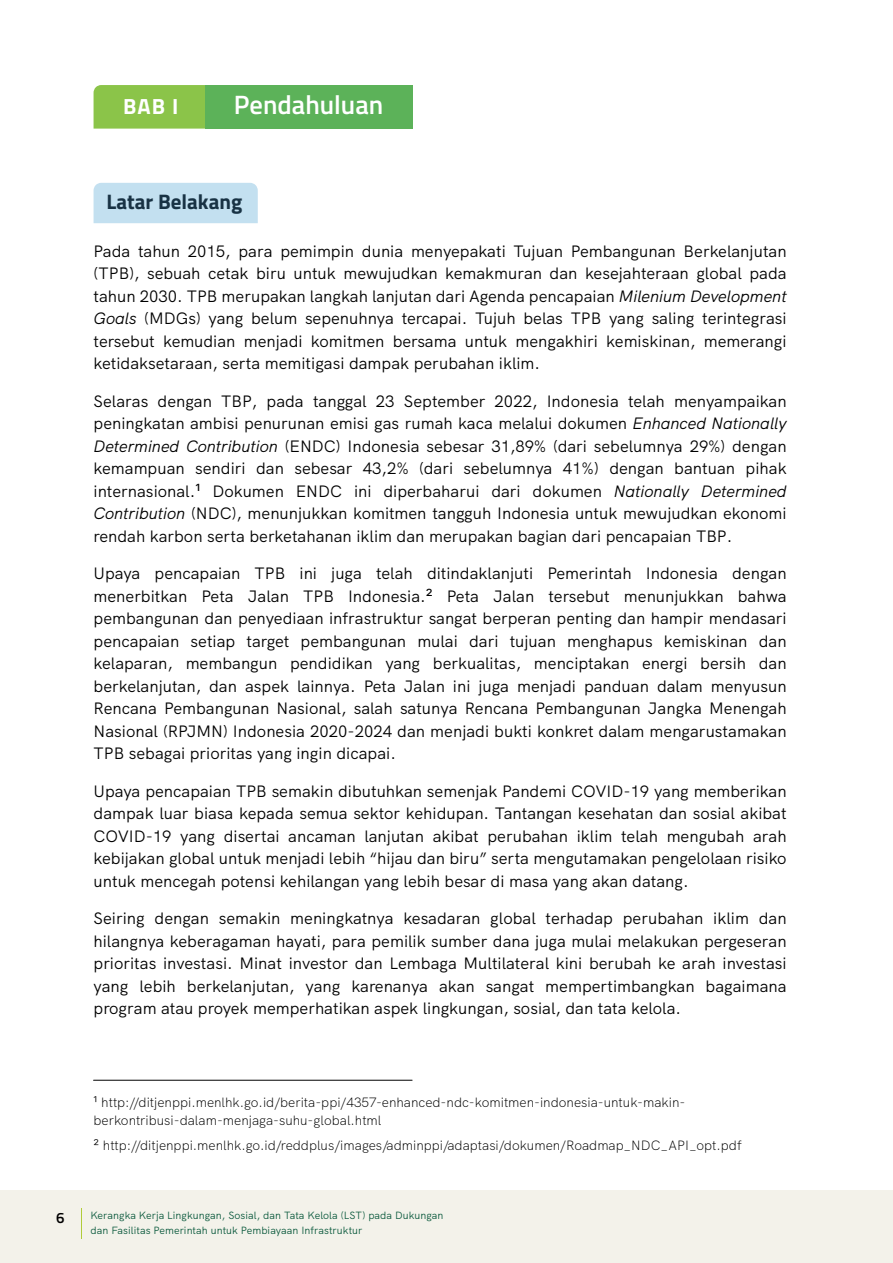
<style>
.page{position:relative;width:893px;height:1263px;background:#fff}
.page>*{position:absolute;margin:0;border:0;box-sizing:border-box;transform-origin:0 0}
.t1{font:600 26.55px "Titillium Web";color:#fff}
.t2{font:700 21.9px "Titillium Web";color:#fff}
.t3{font:700 21px "Titillium Web";color:#183244}
.t4{font:16.5px/22.5px "HK Grotesk";color:#000;text-align:justify}
.t5{font:600 15px "Titillium Web";color:#000}
.t6{font:300 13.5px/18.6px "HK Grotesk";color:#000}
.t7{font:10.5px/14.4px "HK Grotesk";letter-spacing:.005em;color:#08583b}
.s1{font-style:italic}
.s2{font-family:"Inter"}
</style>
<div class="page">
<div style="left:94px;top:85px;width:111px;height:44px;background:#8bc449"></div>
<div style="left:94px;top:183px;width:164px;height:40px;background:#c3e0f0"></div>
<div style="left:0;top:1190px;width:893px;height:73px;background:#f3f2ea"></div>
<hr style="left:81px;top:1208px;width:1px;height:30px;background:#b0cc3a">
<hr style="left:94px;top:1080px;width:318px;height:1px;background:#000">
<div style="left:205px;top:85px;width:207px;height:44px;background:#5cb259"></div>
<h2 class="t2" style="left:123px;top:89px;width:57px">BAB I</h2>
<h1 class="t1" style="left:234px;top:84px;width:151px">Pendahuluan</h1>
<p class="t3" style="left:107px;top:185px;width:137px">Latar Belakang</p>
<p class="t4" style="left:94px;top:240px;width:695px">Pada tahun 2015, para pemimpin dunia menyepakati Tujuan Pembangunan Berkelanjutan (TPB), sebuah cetak biru untuk mewujudkan kemakmuran dan kesejahteraan global pada tahun 2030. TPB merupakan langkah lanjutan dari Agenda pencapaian <span class="s1">Milenium Development Goals</span> (MDGs) yang belum sepenuhnya tercapai. Tujuh belas TPB yang saling terintegrasi tersebut kemudian menjadi komitmen bersama untuk mengakhiri kemiskinan, memerangi ketidaksetaraan, serta memitigasi dampak perubahan iklim.</p>
<p class="t4" style="left:94px;top:390px;width:695px">Selaras dengan TBP, pada tanggal 23 September 2022, Indonesia telah menyampaikan peningkatan ambisi penurunan emisi gas rumah kaca melalui dokumen <span class="s1">Enhanced Nationally Determined Contribution</span> (ENDC) Indonesia sebesar 31,89% (dari sebelumnya 29%) dengan kemampuan sendiri dan sebesar 43,2% (dari sebelumnya 41%) dengan bantuan pihak internasional.<span class="s2">¹</span> Dokumen ENDC ini diperbaharui dari dokumen <span class="s1">Nationally Determined Contribution</span> (NDC), menunjukkan komitmen tangguh Indonesia untuk mewujudkan ekonomi rendah karbon serta berketahanan iklim dan merupakan bagian dari pencapaian TBP.</p>
<p class="t4" style="left:94px;top:562px;width:695px">Upaya pencapaian TPB ini juga telah ditindaklanjuti Pemerintah Indonesia dengan menerbitkan Peta Jalan TPB Indonesia.<span class="s2">²</span> Peta Jalan tersebut menunjukkan bahwa pembangunan dan penyediaan infrastruktur sangat berperan penting dan hampir mendasari pencapaian setiap target pembangunan mulai dari tujuan menghapus kemiskinan dan kelaparan, membangun pendidikan yang berkualitas, menciptakan energi bersih dan berkelanjutan, dan aspek lainnya. Peta Jalan ini juga menjadi panduan dalam menyusun Rencana Pembangunan Nasional, salah satunya Rencana Pembangunan Jangka Menengah Nasional (RPJMN) Indonesia 2020-2024 dan menjadi bukti konkret dalam mengarustamakan TPB sebagai prioritas yang ingin dicapai.</p>
<p class="t4" style="left:94px;top:780px;width:695px">Upaya pencapaian TPB semakin dibutuhkan semenjak Pandemi COVID-19 yang memberikan dampak luar biasa kepada semua sektor kehidupan. Tantangan kesehatan dan sosial akibat COVID-19 yang disertai ancaman lanjutan akibat perubahan iklim telah mengubah arah kebijakan global untuk menjadi lebih “hijau dan biru” serta mengutamakan pengelolaan risiko untuk mencegah potensi kehilangan yang lebih besar di masa yang akan datang.</p>
<p class="t4" style="left:94px;top:907px;width:695px">Seiring dengan semakin meningkatnya kesadaran global terhadap perubahan iklim dan hilangnya keberagaman hayati, para pemilik sumber dana juga mulai melakukan pergeseran prioritas investasi. Minat investor dan Lembaga Multilateral kini berubah ke arah investasi yang lebih berkelanjutan, yang karenanya akan sangat mempertimbangkan bagaimana program atau proyek memperhatikan aspek lingkungan, sosial, dan tata kelola.</p>
<p class="t6" style="left:94px;top:1092px;width:593px"><span class="s2">¹</span> http://ditjenppi.menlhk.go.id/berita-ppi/4357-enhanced-ndc-komitmen-indonesia-untuk-makin&shy;berkontribusi-dalam-menjaga-suhu-global.html</p>
<p class="t6" style="left:94px;top:1136px;width:650px"><span class="s2">²</span> http://ditjenppi.menlhk.go.id/reddplus/images/adminppi/adaptasi/dokumen/Roadmap_NDC_API_opt.pdf</p>
<p class="t5" style="left:56px;top:1205px;width:10px">6</p>
<p class="t7" style="left:91px;top:1208px;width:354px">Kerangka Kerja Lingkungan, Sosial, dan Tata Kelola (LST) pada Dukungan dan Fasilitas Pemerintah untuk Pembiayaan Infrastruktur</p>
</div>
